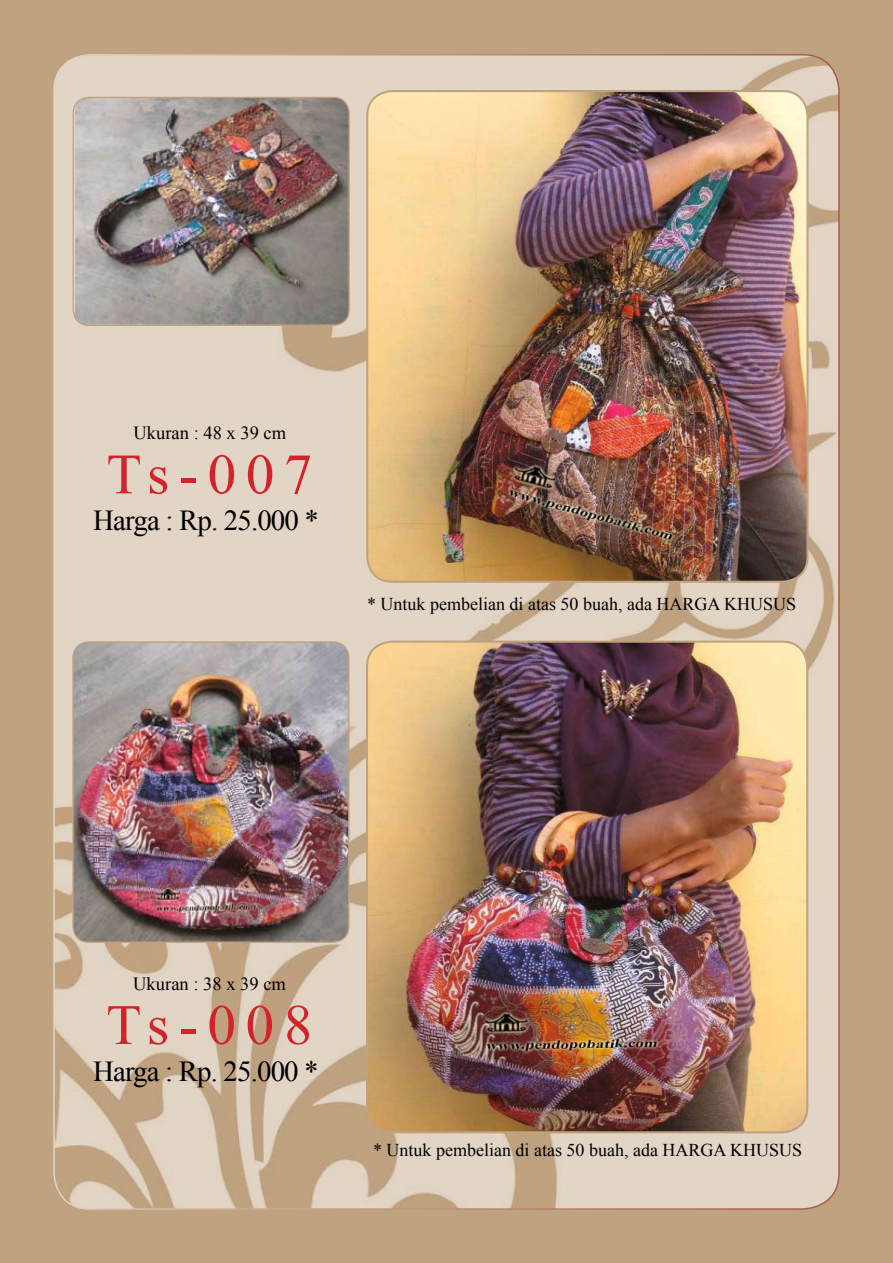
<style>
.page{position:relative;width:893px;height:1263px;background:#bfa280}
.page>*{position:absolute;margin:0;border:0;box-sizing:border-box;transform-origin:0 0}
.t1{font:57px "Times New Roman";letter-spacing:.17em;color:#d2232a}
.t2{font:28.95px "Times New Roman";letter-spacing:-.03em;color:#000}
.t3{font:18.45px "Times New Roman";color:#000}
.t4{font:18px "Times New Roman";color:#000}
</style>
<div class="page">
<img style="left:54px;top:55px;width:785px;height:1154px">
<img style="left:75px;top:97px;width:274px;height:228px">
<div style="left:73px;top:97px;width:277px;height:229px;border:1px solid #bfa280;border-radius:16px"></div>
<img style="left:73px;top:642px;width:276px;height:300px">
<div style="left:72px;top:641px;width:278px;height:302px;border:1px solid #bfa280;border-radius:16px"></div>
<img style="left:367px;top:91px;width:440px;height:491px">
<div style="left:366px;top:90px;width:443px;height:493px;border:2px solid #bfa280;border-radius:25px"></div>
<img style="left:367px;top:642px;width:440px;height:490px">
<div style="left:366px;top:641px;width:442px;height:492px;border:2px solid #bfa280;border-radius:25px"></div>
<p class="t3" style="left:134px;top:421px;width:154px">Ukuran : 48 x 39 cm</p>
<h1 class="t1" style="left:107px;top:436px;width:207px">Ts-007</h1>
<h2 class="t2" style="left:93px;top:501px;width:227px">Harga : Rp. 25.000 *</h2>
<p class="t4" style="left:367px;top:591px;width:430px">* Untuk pembelian di atas 50 buah, ada HARGA KHUSUS</p>
<p class="t3" style="left:133px;top:971px;width:154px">Ukuran : 38 x 39 cm</p>
<h1 class="t1" style="left:106px;top:986px;width:207px">Ts-008</h1>
<h2 class="t2" style="left:93px;top:1052px;width:227px">Harga : Rp. 25.000 *</h2>
<p class="t4" style="left:373px;top:1138px;width:430px">* Untuk pembelian di atas 50 buah, ada HARGA KHUSUS</p>
</div>
